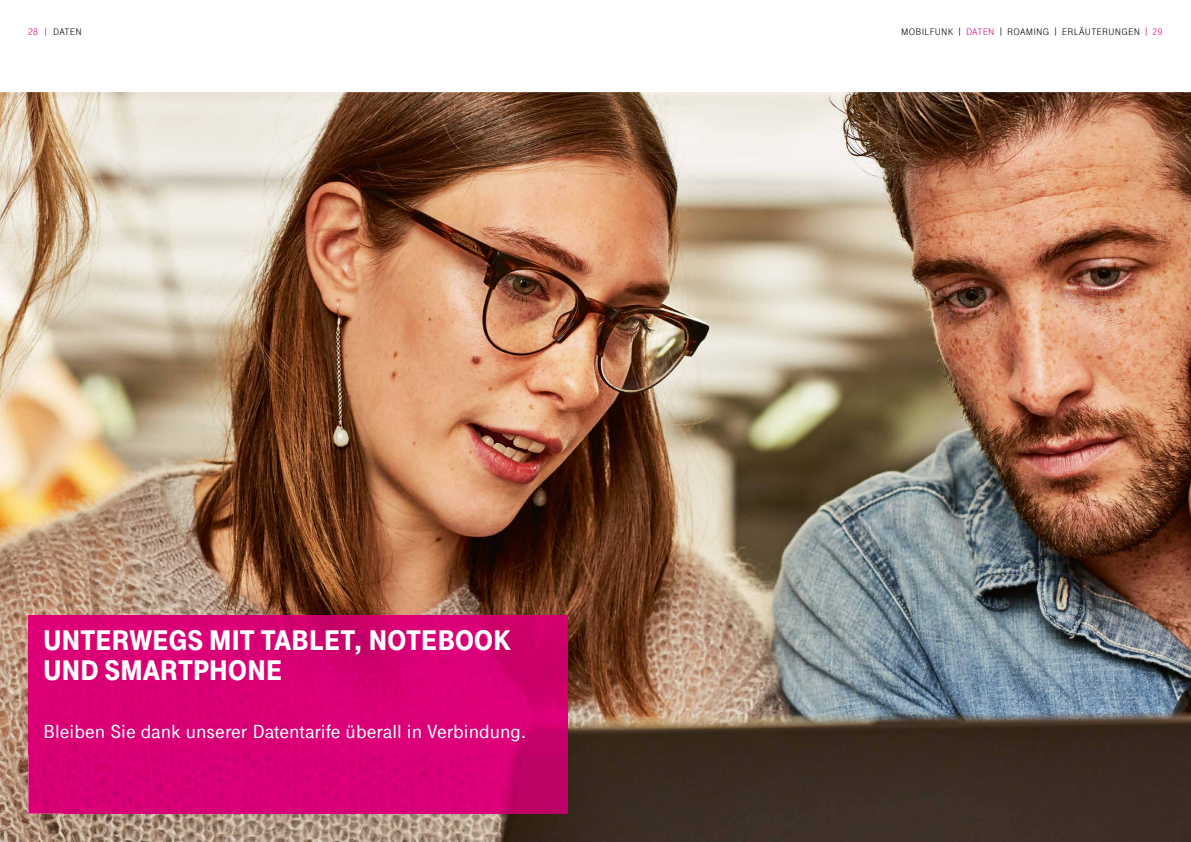
<style>
.page{position:relative;width:1191px;height:842px;background:#fff}
.page>*{position:absolute;margin:0;border:0;box-sizing:border-box;transform-origin:0 0}
.t1{font:900 30px/30px "Tele Grotesk Next";letter-spacing:-.01em;color:#fff}
.t2{font:500 20px "Tele Grotesk Next";color:#fff}
.t3{font:10px "Tele Grotesk Next";letter-spacing:.025em;color:#000}
.s1{color:#e6007d}
</style>
<div class="page">
<img style="left:0;top:92px;width:1191px;height:750px">
<img style="left:28px;top:753px;width:36px;height:61px">
<img style="left:64px;top:753px;width:503px;height:61px">
<img style="left:28px;top:615px;width:539px;height:138px">
<p class="t3" style="left:28px;top:26px;width:55px"><span class="s1">28 |</span> DATEN</p>
<p class="t3" style="left:901px;top:26px;width:263px">MOBILFUNK | <span class="s1">DATEN</span> | ROAMING | ERLÄUTERUNGEN <span class="s1">| 29</span></p>
<h1 class="t1" style="left:43px;top:625px;width:469px">UNTERWEGS MIT TABLET, NOTEBOOK<br>UND SMARTPHONE</h1>
<p class="t2" style="left:43px;top:720px;width:484px">Bleiben Sie dank unserer Datentarife überall in Verbindung.</p>
</div>
